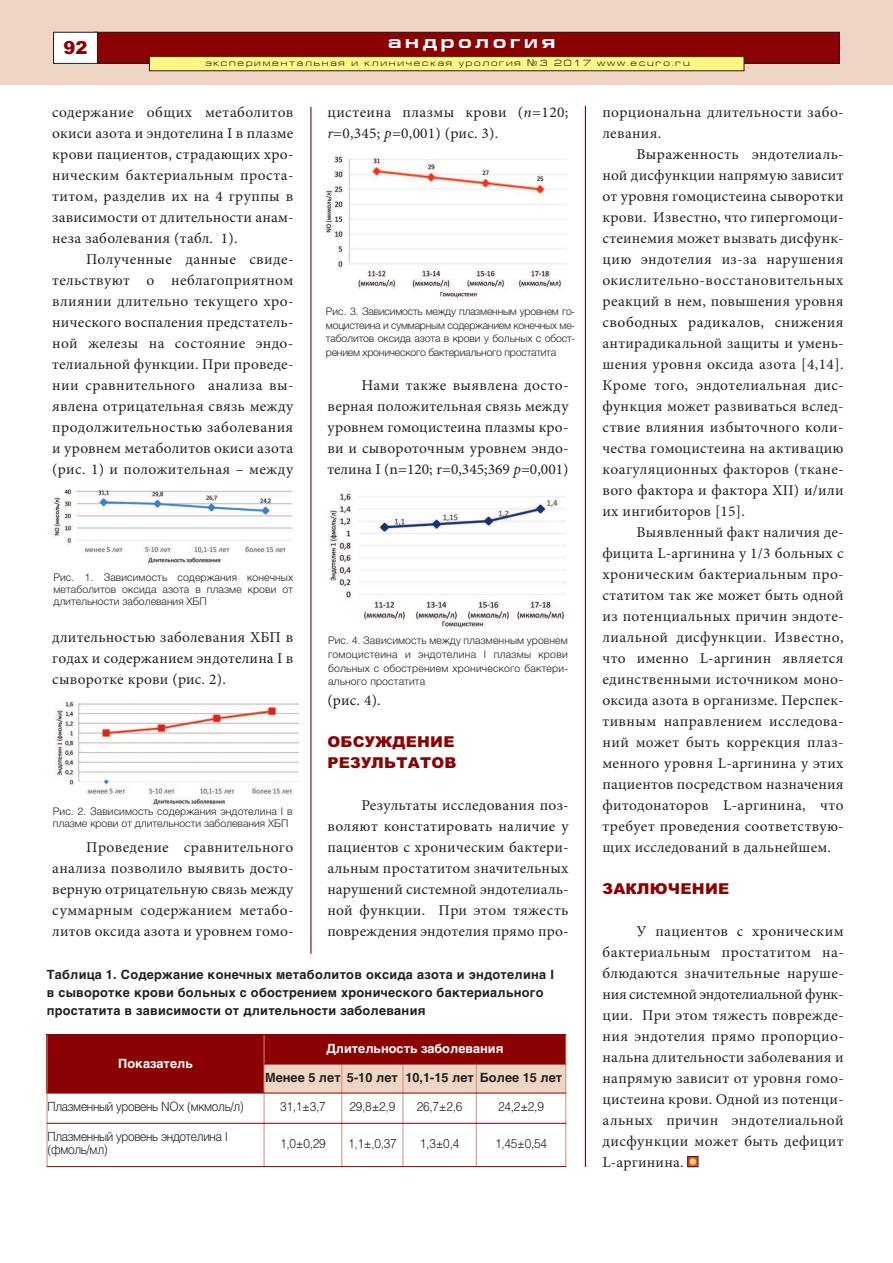
<style>
.page{position:relative;width:893px;height:1263px;background:#fff}
.page>*{position:absolute;margin:0;border:0;box-sizing:border-box;transform-origin:0 0}
.t1{font:700 18px "Europe Ext";letter-spacing:.2em;color:#fff}
.t2{font:900 18px "Arial";color:#8b0202}
.t3{font:15px/21px "Minion Pro";letter-spacing:.015em;color:#231f20;text-align:justify}
.t4{font:900 15px/21px "Arial";letter-spacing:.015em;color:#8b0202}
.t5{font:700 12.75px/18px "Helvetica";letter-spacing:.02em;color:#231f20}
.t6{font:300 12.75px/13.5px "Helvetica";letter-spacing:-.02em;color:#231f20;scale:.93 1}
.t7{font:700 12.75px "Helvetica";color:#231f20}
.t8{font:700 12.75px "Helvetica";color:#fff}
.t9{font:300 10.5px/13.5px "Helvetica";color:#231f20;text-align:justify}
.t10{font:9px "Europe Ext Normal";letter-spacing:.2em;color:#231f20}
.s1{font-family:"Europe"}
.s2{font-style:italic}
</style>
<div class="page">
<hr style="left:310px;top:107px;width:1px;height:847px;background:#8b0202">
<hr style="left:585px;top:106px;width:1px;height:1061px;background:#8b0202">
<div style="left:688px;top:1156px;width:10px;height:11px;border:1px solid #231f20"></div>
<div style="left:690px;top:1158px;width:6px;height:7px;background:#f6d462;border-radius:50%"></div>
<div style="left:0;top:0;width:893px;height:85px;background:#eed5c4"></div>
<div style="left:94px;top:32px;width:745px;height:31px;background:#8b0202"></div>
<div style="left:94px;top:32px;width:746px;height:32px;border:1px solid #231f20"></div>
<div style="left:54px;top:32px;width:43px;height:31px;background:#fff"></div>
<div style="left:53px;top:32px;width:45px;height:32px;border:1px solid #231f20"></div>
<div style="left:149px;top:57px;width:595px;height:14px;background:#fff685"></div>
<div style="left:149px;top:56px;width:595px;height:15px;border:1px solid #231f20"></div>
<img style="left:50px;top:489px;width:243px;height:77px">
<img style="left:324px;top:154px;width:243px;height:146px">
<img style="left:54px;top:700px;width:245px;height:106px">
<img style="left:329px;top:493px;width:238px;height:137px">
<div style="left:47px;top:1034px;width:217px;height:59px;background:#8b0202"></div>
<div style="left:264px;top:1034px;width:302px;height:30px;background:#8b0202"></div>
<div style="left:264px;top:1064px;width:78px;height:29px;background:#eed5c4"></div>
<div style="left:342px;top:1064px;width:61px;height:29px;background:#eed5c4"></div>
<div style="left:403px;top:1064px;width:73px;height:29px;background:#eed5c4"></div>
<div style="left:476px;top:1064px;width:90px;height:29px;background:#eed5c4"></div>
<hr style="left:47px;top:1034px;width:1px;height:133px;background:#cd8d78">
<hr style="left:264px;top:1034px;width:1px;height:133px;background:#cd8d78">
<hr style="left:341px;top:1064px;width:1px;height:103px;background:#cd8d78">
<hr style="left:403px;top:1064px;width:1px;height:103px;background:#cd8d78">
<hr style="left:476px;top:1064px;width:1px;height:103px;background:#cd8d78">
<hr style="left:565px;top:1034px;width:1px;height:133px;background:#cd8d78">
<hr style="left:47px;top:1034px;width:519px;height:1px;background:#8b0202">
<hr style="left:264px;top:1064px;width:302px;height:1px;background:#8b0202">
<hr style="left:47px;top:1093px;width:519px;height:1px;background:#8b0202">
<hr style="left:47px;top:1123px;width:519px;height:1px;background:#8b0202">
<hr style="left:47px;top:1166px;width:519px;height:1px;background:#8b0202">
<p class="t2" style="left:64px;top:37px;width:26px">92</p>
<p class="t1" style="left:388px;top:31px;width:169px">андрология</p>
<p class="t10" style="left:205px;top:58px;width:486px">экспериментальная и клиническая урология <span class="s1">¹</span>3 2017 www.ecuro.ru</p>
<p class="t3" style="left:52px;top:103px;width:243px">содержание общих метаболитов окиси азота и эндотелина I в плазме крови пациентов, страдающих хро&shy;ническим бактериальным проста&shy;титом, разделив их на 4 группы в зависимости от длительности анам&shy;неза заболевания (табл. 1).</p>
<p class="t3" style="left:52px;top:250px;width:243px;text-indent:34px">Полученные данные свиде&shy;тельствуют о неблагоприятном влиянии длительно текущего хро&shy;нического воспаления предстатель&shy;ной железы на состояние эндо&shy;телиальной функции. При проведе&shy;нии сравнительного анализа вы&shy;явлена отрицательная связь между продолжительностью заболевания и уровнем метаболитов окиси азота (рис. 1) и положительная – между</p>
<p class="t3" style="left:327px;top:103px;width:243px">цистеина плазмы крови (<span class="s2">n</span>=120; <span class="s2">r</span>=0,345; <span class="s2">р</span>=0,001) (рис. 3).</p>
<p class="t9" style="left:326px;top:304px;width:251px">Рис. 3. Зависимость между плазменным уровнем го&shy;моцистеина и суммарным содержанием конечных ме&shy;таболитов оксида азота в крови у больных с обост&shy;рением хронического бактериального простатита</p>
<p class="t3" style="left:327px;top:376px;width:243px;text-indent:34px">Нами также выявлена досто&shy;верная положительная связь между уровнем гомоцистеина плазмы кро&shy;ви и сывороточным уровнем эндо&shy;телина I (n=120; r=0,345;369 <span class="s2">р</span>=0,001)</p>
<p class="t9" style="left:53px;top:571px;width:241px;line-height:12px">Рис. 1. Зависимость содержания конечных метаболитов оксида азота в плазме крови от длительности заболевания ХБП</p>
<p class="t3" style="left:52px;top:628px;width:243px">длительностью заболевания ХБП в годах и содержанием эндотелина I в сыворотке крови (рис. 2).</p>
<p class="t9" style="left:53px;top:804px;width:241px;line-height:12px">Рис. 2. Зависимость содержания эндотелина I в плазме крови от длительности заболевания ХБП</p>
<p class="t3" style="left:52px;top:838px;width:243px;text-indent:34px">Проведение сравнительного анализа позволило выявить досто&shy;верную отрицательную связь между суммарным содержанием метабо&shy;литов оксида азота и уровнем гомо-</p>
<p class="t9" style="left:328px;top:633px;width:241px">Рис. 4. Зависимость между плазменным уровнем гомоцистеина и эндотелина I плазмы крови больных с обострением хронического бактери&shy;ального простатита</p>
<p class="t3" style="left:327px;top:691px;width:55px">(рис. 4).</p>
<p class="t4" style="left:327px;top:731px;width:131px">ОБСУЖДЕНИЕ<br>РЕЗУЛЬТАТОВ</p>
<p class="t3" style="left:327px;top:796px;width:243px;text-indent:34px">Результаты исследования поз&shy;воляют констатировать наличие у пациентов с хроническим бактери&shy;альным простатитом значительных нарушений системной эндотелиаль&shy;ной функции. При этом тяжесть повреждения эндотелия прямо про-</p>
<p class="t5" style="left:47px;top:965px;width:509px">Таблица 1. Содержание конечных метаболитов оксида азота и эндотелина I в сыворотке крови больных с обострением хронического бактериального простатита в зависимости от длительности заболевания</p>
<p class="t8" style="left:118px;top:1056px;width:76px">Показатель</p>
<p class="t8" style="left:326px;top:1041px;width:179px">Длительность заболевания</p>
<p class="t7" style="left:265px;top:1070px;width:299px">Менее 5 лет 5-10 лет 10,1-15 лет Более 15 лет</p>
<p class="t6" style="left:47px;top:1099px;width:213px">Плазменный уровень NOx (мкмоль/л)</p>
<p class="t6" style="left:280px;top:1099px;width:51px">31,1±3,7</p>
<p class="t6" style="left:350px;top:1099px;width:51px">29,8±2,9</p>
<p class="t6" style="left:417px;top:1099px;width:51px">26,7±2,6</p>
<p class="t6" style="left:498px;top:1099px;width:51px">24,2±2,9</p>
<p class="t6" style="left:47px;top:1129px;width:196px">Плазменный уровень эндотелина I (фмоль/мл)</p>
<p class="t6" style="left:280px;top:1135px;width:51px">1,0±0,29</p>
<p class="t6" style="left:348px;top:1135px;width:54px">1,1±,0,37</p>
<p class="t6" style="left:420px;top:1135px;width:44px">1,3±0,4</p>
<p class="t6" style="left:495px;top:1135px;width:57px">1,45±0,54</p>
<p class="t3" style="left:602px;top:103px;width:243px">порциональна длительности забо&shy;левания.</p>
<p class="t3" style="left:602px;top:145px;width:243px;text-indent:34px">Выраженность эндотелиаль&shy;ной дисфункции напрямую зависит от уровня гомоцистеина сыворотки крови. Известно, что гипергомоци&shy;стеинемия может вызвать дисфунк&shy;цию эндотелия из-за нарушения окислительно-восстановительных реакций в нем, повышения уровня свободных радикалов, снижения антирадикальной защиты и умень&shy;шения уровня оксида азота [4,14].<br>Кроме того, эндотелиальная дис&shy;функция может развиваться вслед&shy;ствие влияния избыточного коли&shy;чества гомоцистеина на активацию коагуляционных факторов (ткане&shy;вого фактора и фактора XII) и/или их ингибиторов [15].</p>
<p class="t3" style="left:602px;top:523px;width:243px;text-indent:34px">Выявленный факт наличия де&shy;фицита L-аргинина у 1/3 больных с хроническим бактериальным про&shy;статитом так же может быть одной из потенциальных причин эндоте&shy;лиальной дисфункции. Известно, что именно L-аргинин является единственными источником моно&shy;оксида азота в организме. Перспек&shy;тивным направлением исследова&shy;ний может быть коррекция плаз&shy;менного уровня L-аргинина у этих пациентов посредством назначения фитодонаторов L-аргинина, что требует проведения соответствую&shy;щих исследований в дальнейшем.</p>
<p class="t4" style="left:602px;top:878px;width:128px">ЗАКЛЮЧЕНИЕ</p>
<p class="t3" style="left:602px;top:922px;width:243px;text-indent:34px">У пациентов с хроническим бактериальным простатитом на&shy;блюдаются значительные наруше&shy;ния системной эндотелиальной функ&shy;ции. При этом тяжесть поврежде&shy;ния эндотелия прямо пропорцио&shy;нальна длительности заболевания и напрямую зависит от уровня гомо&shy;цистеина крови. Одной из потенци&shy;альных причин эндотелиальной дисфункции может быть дефицит L-аргинина.</p>
</div>
